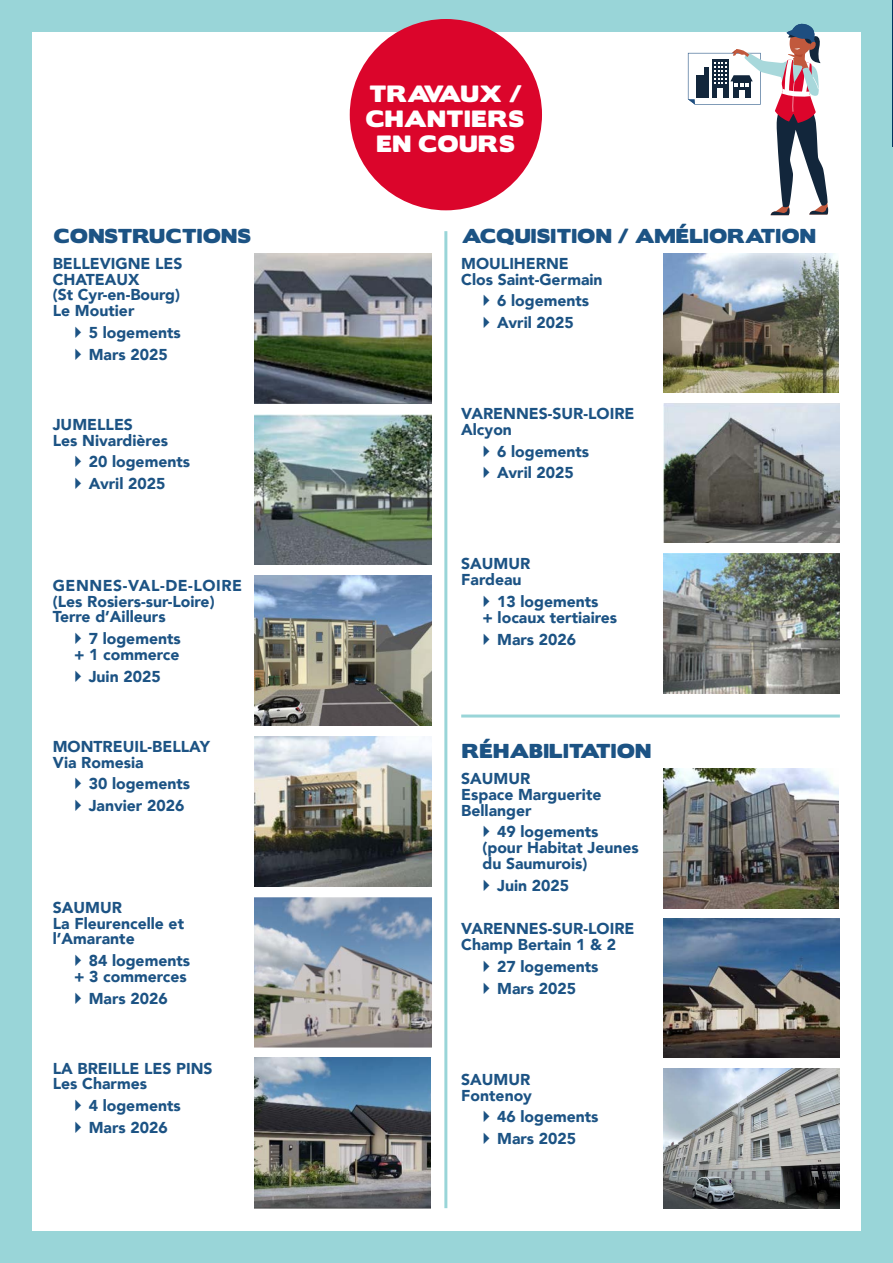
<style>
.page{position:relative;width:893px;height:1263px;background:#fff}
.page>*{position:absolute;margin:0;border:0;box-sizing:border-box;transform-origin:0 0}
.t1{font:21px/25.2px "Boris Black Bloxx";letter-spacing:.05em;color:#fff;text-align:center}
.t2{font:18px "Boris Black Bloxx";letter-spacing:.04em;color:#1c5384}
.t3{font:900 15.75px/15.8px "Avenir";color:#1c5384}
</style>
<div class="page">
<div style="left:0;top:0;width:32px;height:1263px;background:#99d5d8"></div>
<div style="left:861px;top:0;width:32px;height:1263px;background:#99d5d8"></div>
<div style="left:0;top:0;width:893px;height:32px;background:#99d5d8"></div>
<div style="left:0;top:1231px;width:893px;height:32px;background:#99d5d8"></div>
<div style="left:350px;top:19px;width:192px;height:191px;background:#db052b;border-radius:50%"></div>
<hr style="left:461px;top:714px;width:379px;height:3px;background:#99d5d8">
<hr style="left:444px;top:231px;width:3px;height:977px;background:#99d5d8">
<hr style="left:892px;top:0;width:1px;height:147px;background:#00365e">
<img style="left:255px;top:253px;width:176px;height:150px">
<img style="left:663px;top:253px;width:176px;height:140px">
<img style="left:663px;top:768px;width:176px;height:140px">
<img style="left:663px;top:403px;width:177px;height:139px">
<img style="left:663px;top:919px;width:177px;height:138px">
<img style="left:663px;top:554px;width:177px;height:139px">
<img style="left:663px;top:1069px;width:177px;height:139px">
<img style="left:255px;top:414px;width:176px;height:150px">
<img style="left:255px;top:575px;width:176px;height:150px">
<img style="left:255px;top:736px;width:176px;height:150px">
<img style="left:255px;top:897px;width:176px;height:150px">
<img style="left:255px;top:1058px;width:176px;height:150px">
<svg style="left:688px;top:23px;width:141px;height:192px"></svg>
<p class="t1" style="left:366px;top:81px;width:160px">TRAVAUX /<br>CHANTIERS<br>EN COURS</p>
<p class="t2" style="left:54px;top:222px;width:198px">CONSTRUCTIONS</p>
<p class="t2" style="left:462px;top:222px;width:355px">ACQUISITION / AMÉLIORATION</p>
<p class="t3" style="left:53px;top:255px;width:131px">BELLEVIGNE LES</p>
<p class="t3" style="left:53px;top:271px;width:88px">CHATEAUX</p>
<p class="t3" style="left:53px;top:287px;width:129px">(St Cyr-en-Bourg)</p>
<p class="t3" style="left:53px;top:302px;width:83px">Le Moutier</p>
<p class="t3" style="left:89px;top:324px;width:94px">5 logements</p>
<p class="t3" style="left:89px;top:346px;width:80px">Mars 2025</p>
<p class="t3" style="left:53px;top:416px;width:82px">JUMELLES</p>
<p class="t3" style="left:53px;top:432px;width:117px">Les Nivardières</p>
<p class="t3" style="left:89px;top:454px;width:103px">20 logements</p>
<p class="t3" style="left:89px;top:475px;width:78px">Avril 2025</p>
<p class="t3" style="left:53px;top:577px;width:191px">GENNES-VAL-DE-LOIRE (Les Rosiers-sur-Loire)</p>
<p class="t3" style="left:53px;top:608px;width:114px">Terre d’Ailleurs</p>
<p class="t3" style="left:89px;top:630px;width:94px">7 logements</p>
<p class="t3" style="left:74px;top:646px;width:107px">+ 1 commerce</p>
<p class="t3" style="left:89px;top:668px;width:74px">Juin 2025</p>
<p class="t3" style="left:53px;top:738px;width:159px">MONTREUIL-BELLAY</p>
<p class="t3" style="left:53px;top:754px;width:92px">Via Romesia</p>
<p class="t3" style="left:89px;top:775px;width:103px">30 logements</p>
<p class="t3" style="left:89px;top:797px;width:97px">Janvier 2026</p>
<p class="t3" style="left:53px;top:899px;width:71px">SAUMUR</p>
<p class="t3" style="left:53px;top:915px;width:133px">La Fleurencelle et</p>
<p class="t3" style="left:53px;top:930px;width:83px">l’Amarante</p>
<p class="t3" style="left:89px;top:952px;width:103px">84 logements</p>
<p class="t3" style="left:74px;top:968px;width:114px">+ 3 commerces</p>
<p class="t3" style="left:89px;top:990px;width:80px">Mars 2026</p>
<p class="t3" style="left:53px;top:1060px;width:161px">LA BREILLE LES PINS</p>
<p class="t3" style="left:53px;top:1075px;width:96px">Les Charmes</p>
<p class="t3" style="left:89px;top:1097px;width:94px">4 logements</p>
<p class="t3" style="left:89px;top:1119px;width:80px">Mars 2026</p>
<p class="t3" style="left:461px;top:255px;width:109px">MOULIHERNE</p>
<p class="t3" style="left:461px;top:271px;width:143px">Clos Saint-Germain</p>
<p class="t3" style="left:497px;top:293px;width:94px">6 logements</p>
<p class="t3" style="left:497px;top:314px;width:78px">Avril 2025</p>
<p class="t3" style="left:461px;top:405px;width:175px">VARENNES-SUR-LOIRE</p>
<p class="t3" style="left:461px;top:421px;width:52px">Alcyon</p>
<p class="t3" style="left:497px;top:443px;width:94px">6 logements</p>
<p class="t3" style="left:497px;top:465px;width:78px">Avril 2025</p>
<p class="t3" style="left:461px;top:556px;width:71px">SAUMUR</p>
<p class="t3" style="left:461px;top:571px;width:62px">Fardeau</p>
<p class="t3" style="left:497px;top:593px;width:103px">13 logements</p>
<p class="t3" style="left:482px;top:609px;width:136px">+ locaux tertiaires</p>
<p class="t3" style="left:497px;top:631px;width:80px">Mars 2026</p>
<p class="t2" style="left:462px;top:737px;width:190px">RÉHABILITATION</p>
<p class="t3" style="left:461px;top:770px;width:71px">SAUMUR</p>
<p class="t3" style="left:461px;top:786px;width:142px">Espace Marguerite</p>
<p class="t3" style="left:461px;top:802px;width:72px">Bellanger</p>
<p class="t3" style="left:497px;top:824px;width:103px">49 logements</p>
<p class="t3" style="left:482px;top:839px;width:158px">(pour Habitat Jeunes</p>
<p class="t3" style="left:482px;top:855px;width:106px">du Saumurois)</p>
<p class="t3" style="left:497px;top:877px;width:74px">Juin 2025</p>
<p class="t3" style="left:461px;top:921px;width:175px">VARENNES-SUR-LOIRE</p>
<p class="t3" style="left:461px;top:936px;width:156px">Champ Bertain 1 &amp; 2</p>
<p class="t3" style="left:497px;top:958px;width:103px">27 logements</p>
<p class="t3" style="left:497px;top:980px;width:80px">Mars 2025</p>
<p class="t3" style="left:461px;top:1071px;width:71px">SAUMUR</p>
<p class="t3" style="left:461px;top:1087px;width:72px">Fontenoy</p>
<p class="t3" style="left:497px;top:1108px;width:103px">46 logements</p>
<p class="t3" style="left:497px;top:1130px;width:80px">Mars 2025</p>
</div>
